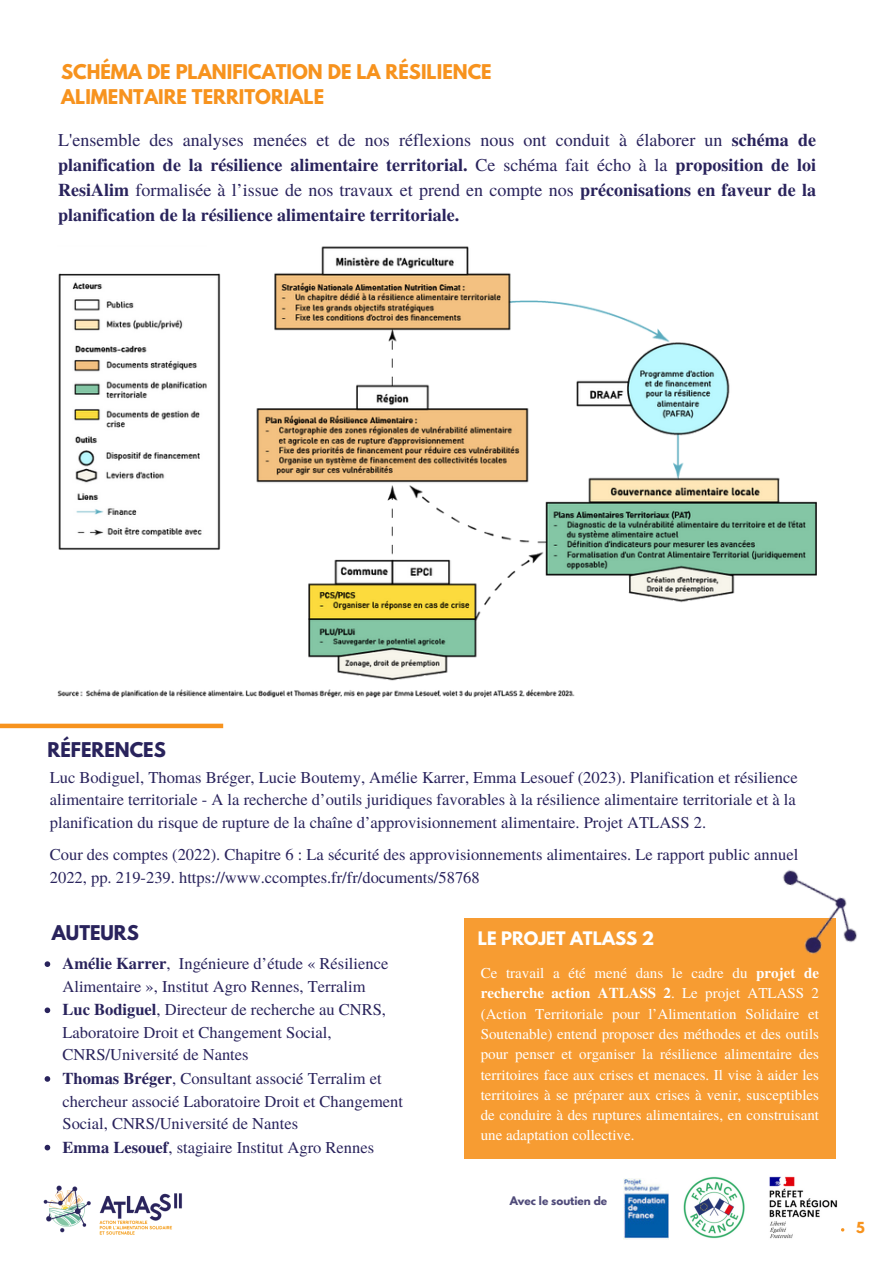
<style>
.page{position:relative;width:894px;height:1264px;background:#fff}
.page>*{position:absolute;margin:0;border:0;box-sizing:border-box;transform-origin:0 0}
.t1{font:700 18px/24.8px "Te X Gyre Termes";color:#29235c;text-align:justify}
.t2{font:700 18px/24.8px "League Spartan";color:#f7931e}
.t3{font:700 18px "League Spartan";color:#29235c}
.t4{font:16.5px/23px "Te X Gyre Termes";color:#29235c}
.t5{font:700 16.5px "League Spartan";color:#fff}
.t6{font:15px/20.2px "Te X Gyre Termes";color:#fff;text-align:justify}
.t7{font:700 13.5px "League Spartan";color:#f7931e}
.t8{font:700 10.5px "League Spartan";color:#29235c}
.s1{font-weight:400}
.s2{font-weight:700}
</style>
<div class="page">
<img style="left:57px;top:246px;width:759px;height:451px">
<div style="left:0;top:723px;width:223px;height:5px;background:#f7931e"></div>
<div style="left:464px;top:917px;width:371px;height:241px;background:#f79c32"></div>
<img style="left:761px;top:870px;width:96px;height:93px">
<img style="left:683px;top:1176px;width:154px;height:63px">
<img style="left:623px;top:1178px;width:45px;height:61px">
<img style="left:43px;top:1185px;width:139px;height:50px">
<svg style="left:45px;top:961px;width:5px;height:5px"></svg>
<svg style="left:45px;top:1007px;width:5px;height:6px"></svg>
<svg style="left:45px;top:1076px;width:5px;height:5px"></svg>
<svg style="left:45px;top:1144px;width:5px;height:6px"></svg>
<p class="t2" style="left:61px;top:62px;width:432px">SCHÉMA DE PLANIFICATION DE LA RÉSILIENCE<br>ALIMENTAIRE TERRITORIALE</p>
<p class="t1" style="left:58px;top:127px;width:759px"><span class="s1">L'ensemble des analyses menées et de nos réflexions nous ont conduit à élaborer un</span> schéma de planification de la résilience alimentaire territorial. <span class="s1">Ce schéma fait écho à la</span> proposition de loi ResiAlim <span class="s1">formalisée à l’issue de nos travaux et prend en compte nos</span> préconisations en faveur de la planification de la résilience alimentaire territoriale.</p>
<p class="t3" style="left:47px;top:740px;width:120px">RÉFERENCES</p>
<p class="t4" style="left:50px;top:765px;width:749px;line-height:22.5px;text-align:justify">Luc Bodiguel, Thomas Bréger, Lucie Boutemy, Amélie Karrer, Emma Lesouef (2023). Planification et résilience alimentaire territoriale - A la recherche d’outils juridiques favorables à la résilience alimentaire territoriale et à la planification du risque de rupture de la chaîne d’approvisionnement alimentaire. Projet ATLASS 2.</p>
<p class="t4" style="left:50px;top:842px;width:749px;line-height:22.5px">Cour des comptes (2022). Chapitre 6 : La sécurité des approvisionnements alimentaires. Le rapport public annuel<br>2022, pp. 219-239. https://www.ccomptes.fr/fr/documents/58768</p>
<p class="t3" style="left:52px;top:923px;width:89px">AUTEURS</p>
<p class="t4" style="left:62px;top:951px;width:342px"><span class="s2">Amélie Karrer</span>, Ingénieure d’étude « Résilience Alimentaire », Institut Agro Rennes, Terralim<br><span class="s2">Luc Bodiguel</span>, Directeur de recherche au CNRS, Laboratoire Droit et Changement Social, CNRS/Université de Nantes<br><span class="s2">Thomas Bréger</span>, Consultant associé Terralim et chercheur associé Laboratoire Droit et Changement Social, CNRS/Université de Nantes<br><span class="s2">Emma Lesouef</span>, stagiaire Institut Agro Rennes</p>
<p class="t6" style="left:480px;top:962px;width:340px">Ce travail a été mené dans le cadre du <span class="s2">projet de recherche action ATLASS 2</span>. Le projet ATLASS 2 (Action Territoriale pour l’Alimentation Solidaire et Soutenable) entend proposer des méthodes et des outils pour penser et organiser la résilience alimentaire des territoires face aux crises et menaces. Il vise à aider les territoires à se préparer aux crises à venir, susceptibles de conduire à des ruptures alimentaires, en construisant une adaptation collective.</p>
<p class="t5" style="left:477px;top:930px;width:178px">LE PROJET ATLASS 2</p>
<p class="t8" style="left:509px;top:1195px;width:99px">Avec le soutien de</p>
<p class="t7" style="left:855px;top:1220px;width:10px">5</p>
</div>
